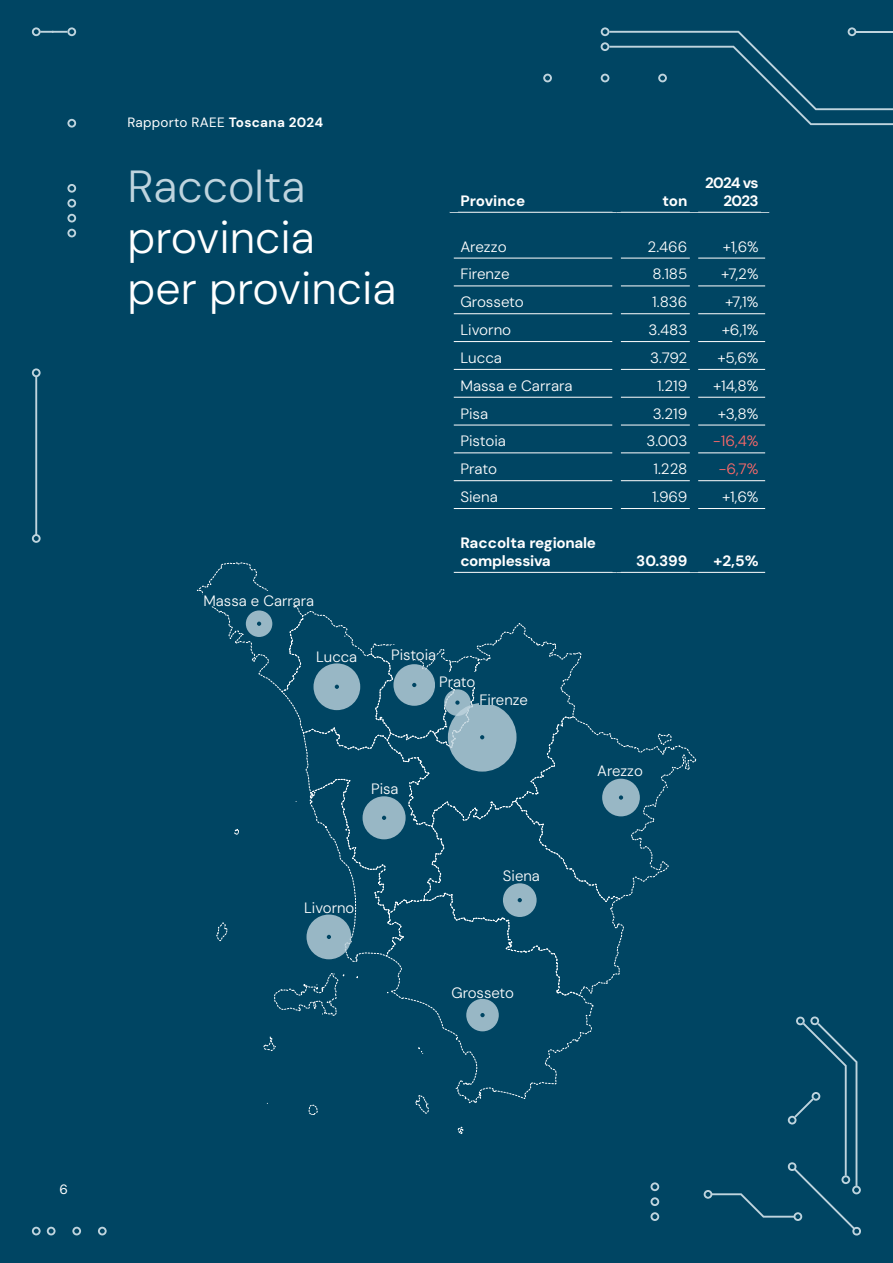
<style>
.page{position:relative;width:893px;height:1263px;background:#004563}
.page>*{position:absolute;margin:0;border:0;box-sizing:border-box;transform-origin:0 0}
.t1{font:300 45px/51px "DM Sans";color:#fff}
.t2{font:300 15px "DM Sans";color:#fff}
.t3{font:700 15px/18px "DM Sans";letter-spacing:-.02em;color:#fff}
.t4{font:300 15px "DM Sans";color:#ff6969}
.t5{font:700 15px/18px "DM Sans";letter-spacing:-.055em;color:#fff;text-align:right}
.t6{font:700 15px "DM Sans";color:#fff}
.t7{font:13.5px "DM Sans";letter-spacing:.02em;color:#fff}
.s1{font-weight:700}
.s2{color:#bfd4de}
</style>
<div class="page">
<svg style="left:543px;top:74px;width:9px;height:8px"></svg>
<svg style="left:601px;top:27px;width:292px;height:98px;background:#094c69"></svg>
<svg style="left:67px;top:229px;width:9px;height:8px"></svg>
<svg style="left:67px;top:214px;width:9px;height:8px"></svg>
<svg style="left:67px;top:199px;width:9px;height:9px"></svg>
<svg style="left:67px;top:184px;width:9px;height:9px"></svg>
<svg style="left:67px;top:119px;width:9px;height:9px"></svg>
<svg style="left:32px;top:27px;width:44px;height:9px"></svg>
<svg style="left:32px;top:368px;width:9px;height:175px;background:#2e6780"></svg>
<div style="left:704px;top:1016px;width:157px;height:220px;background:#004563"></div>
<svg style="left:32px;top:1227px;width:9px;height:8px"></svg>
<svg style="left:47px;top:1227px;width:9px;height:8px"></svg>
<svg style="left:72px;top:1227px;width:9px;height:8px"></svg>
<svg style="left:98px;top:1227px;width:9px;height:8px"></svg>
<svg style="left:650px;top:1212px;width:9px;height:9px"></svg>
<svg style="left:650px;top:1197px;width:9px;height:9px"></svg>
<svg style="left:650px;top:1182px;width:9px;height:9px"></svg>
<svg style="left:457px;top:1126px;width:6px;height:8px"></svg>
<svg style="left:195px;top:562px;width:501px;height:553px;background:#0a4c69"></svg>
<div style="left:203px;top:591px;width:111px;height:15px;background:#004563"></div>
<div style="left:316px;top:647px;width:41px;height:15px;background:#004563"></div>
<div style="left:391px;top:645px;width:45px;height:15px;background:#004563"></div>
<div style="left:435px;top:672px;width:45px;height:14px;background:#004563"></div>
<div style="left:479px;top:690px;width:49px;height:15px;background:#004563"></div>
<div style="left:596px;top:761px;width:48px;height:15px;background:#004563"></div>
<div style="left:361px;top:779px;width:48px;height:15px;background:#004563"></div>
<div style="left:497px;top:866px;width:49px;height:15px;background:#004563"></div>
<div style="left:451px;top:983px;width:63px;height:15px;background:#004563"></div>
<div style="left:304px;top:898px;width:50px;height:15px;background:#004563"></div>
<hr style="left:454px;top:258px;width:158px;height:1px;background:#fff">
<hr style="left:621px;top:258px;width:69px;height:1px;background:#fff">
<hr style="left:698px;top:258px;width:67px;height:1px;background:#fff">
<hr style="left:454px;top:286px;width:158px;height:1px;background:#fff">
<hr style="left:621px;top:286px;width:69px;height:1px;background:#fff">
<hr style="left:698px;top:286px;width:67px;height:1px;background:#fff">
<hr style="left:454px;top:313px;width:158px;height:1px;background:#fff">
<hr style="left:621px;top:313px;width:69px;height:1px;background:#fff">
<hr style="left:698px;top:313px;width:67px;height:1px;background:#fff">
<hr style="left:454px;top:341px;width:158px;height:1px;background:#fff">
<hr style="left:621px;top:341px;width:69px;height:1px;background:#fff">
<hr style="left:698px;top:341px;width:67px;height:1px;background:#fff">
<hr style="left:454px;top:369px;width:158px;height:1px;background:#fff">
<hr style="left:621px;top:369px;width:69px;height:1px;background:#fff">
<hr style="left:698px;top:369px;width:67px;height:1px;background:#fff">
<hr style="left:454px;top:397px;width:158px;height:1px;background:#fff">
<hr style="left:621px;top:397px;width:69px;height:1px;background:#fff">
<hr style="left:698px;top:397px;width:67px;height:1px;background:#fff">
<hr style="left:454px;top:425px;width:158px;height:1px;background:#fff">
<hr style="left:621px;top:425px;width:69px;height:1px;background:#fff">
<hr style="left:698px;top:425px;width:67px;height:1px;background:#fff">
<hr style="left:454px;top:453px;width:158px;height:1px;background:#fff">
<hr style="left:621px;top:453px;width:69px;height:1px;background:#fff">
<hr style="left:698px;top:453px;width:67px;height:1px;background:#fff">
<hr style="left:454px;top:480px;width:158px;height:1px;background:#fff">
<hr style="left:621px;top:480px;width:69px;height:1px;background:#fff">
<hr style="left:698px;top:480px;width:67px;height:1px;background:#fff">
<hr style="left:454px;top:508px;width:158px;height:1px;background:#fff">
<hr style="left:621px;top:508px;width:69px;height:1px;background:#fff">
<hr style="left:698px;top:508px;width:67px;height:1px;background:#fff">
<hr style="left:454px;top:572px;width:163px;height:1px;background:#fff">
<hr style="left:617px;top:572px;width:77px;height:1px;background:#fff">
<hr style="left:694px;top:572px;width:71px;height:1px;background:#fff">
<div style="left:612px;top:212px;width:9px;height:46px;background:#004563"></div>
<div style="left:690px;top:212px;width:8px;height:46px;background:#004563"></div>
<div style="left:612px;top:258px;width:9px;height:28px;background:#004563"></div>
<div style="left:690px;top:258px;width:8px;height:28px;background:#004563"></div>
<div style="left:612px;top:286px;width:9px;height:28px;background:#004563"></div>
<div style="left:690px;top:286px;width:8px;height:28px;background:#004563"></div>
<div style="left:612px;top:314px;width:9px;height:28px;background:#004563"></div>
<div style="left:690px;top:314px;width:8px;height:28px;background:#004563"></div>
<div style="left:612px;top:342px;width:9px;height:27px;background:#004563"></div>
<div style="left:690px;top:342px;width:8px;height:27px;background:#004563"></div>
<div style="left:612px;top:369px;width:9px;height:28px;background:#004563"></div>
<div style="left:690px;top:369px;width:8px;height:28px;background:#004563"></div>
<div style="left:612px;top:397px;width:9px;height:28px;background:#004563"></div>
<div style="left:690px;top:397px;width:8px;height:28px;background:#004563"></div>
<div style="left:612px;top:425px;width:9px;height:28px;background:#004563"></div>
<div style="left:690px;top:425px;width:8px;height:28px;background:#004563"></div>
<div style="left:612px;top:453px;width:9px;height:28px;background:#004563"></div>
<div style="left:690px;top:453px;width:8px;height:28px;background:#004563"></div>
<div style="left:612px;top:481px;width:9px;height:27px;background:#004563"></div>
<div style="left:690px;top:481px;width:8px;height:27px;background:#004563"></div>
<div style="left:612px;top:508px;width:9px;height:64px;background:#004563"></div>
<div style="left:690px;top:508px;width:8px;height:64px;background:#004563"></div>
<hr style="left:450px;top:212px;width:167px;height:1px;background:#fff">
<hr style="left:617px;top:212px;width:77px;height:1px;background:#fff">
<hr style="left:694px;top:212px;width:75px;height:1px;background:#fff">
<div style="left:450px;top:166px;width:8px;height:46px;background:#004563"></div>
<div style="left:612px;top:166px;width:9px;height:46px;background:#004563"></div>
<div style="left:690px;top:166px;width:8px;height:46px;background:#004563"></div>
<div style="left:761px;top:166px;width:8px;height:46px;background:#004563"></div>
<p class="t7" style="left:127px;top:114px;width:197px">Rapporto RAEE <span class="s1">Toscana 2024</span></p>
<p class="t1" style="left:128px;top:160px;width:189px"><span class="s2">Raccolta </span>provincia</p>
<p class="t1" style="left:128px;top:262px;width:270px">per provincia</p>
<p class="t2" style="left:203px;top:592px;width:112px">Massa e Carrara</p>
<p class="t2" style="left:316px;top:648px;width:43px">Lucca</p>
<p class="t2" style="left:391px;top:646px;width:46px">Pistoia</p>
<p class="t6" style="left:460px;top:191px;width:66px">Province</p>
<p class="t3" style="left:662px;top:192px;width:27px">ton</p>
<p class="t5" style="left:705px;top:174px;width:55px">2024 vs<br>2023</p>
<p class="t2" style="left:460px;top:237px;width:48px">Arezzo</p>
<p class="t2" style="left:648px;top:237px;width:41px">2.466</p>
<p class="t2" style="left:723px;top:237px;width:37px">+1,6%</p>
<p class="t2" style="left:460px;top:265px;width:51px">Firenze</p>
<p class="t2" style="left:653px;top:265px;width:36px">8.185</p>
<p class="t2" style="left:722px;top:265px;width:38px">+7,2%</p>
<p class="t2" style="left:460px;top:293px;width:65px">Grosseto</p>
<p class="t2" style="left:652px;top:293px;width:37px">1.836</p>
<p class="t2" style="left:725px;top:293px;width:35px">+7,1%</p>
<p class="t2" style="left:460px;top:321px;width:52px">Livorno</p>
<p class="t2" style="left:648px;top:321px;width:40px">3.483</p>
<p class="t2" style="left:722px;top:321px;width:38px">+6,1%</p>
<p class="t2" style="left:460px;top:348px;width:43px">Lucca</p>
<p class="t2" style="left:650px;top:348px;width:39px">3.792</p>
<p class="t2" style="left:718px;top:348px;width:42px">+5,6%</p>
<p class="t2" style="left:460px;top:376px;width:114px">Massa e Carrara</p>
<p class="t2" style="left:657px;top:376px;width:32px">1.219</p>
<p class="t2" style="left:713px;top:376px;width:47px">+14,8%</p>
<p class="t2" style="left:460px;top:404px;width:29px">Pisa</p>
<p class="t2" style="left:653px;top:404px;width:36px">3.219</p>
<p class="t2" style="left:718px;top:404px;width:42px">+3,8%</p>
<p class="t2" style="left:460px;top:432px;width:47px">Pistoia</p>
<p class="t2" style="left:647px;top:432px;width:42px">3.003</p>
<p class="t4" style="left:713px;top:432px;width:47px">-16,4%</p>
<p class="t2" style="left:460px;top:460px;width:38px">Prato</p>
<p class="t2" style="left:653px;top:460px;width:35px">1.228</p>
<p class="t4" style="left:719px;top:460px;width:41px">-6,7%</p>
<p class="t2" style="left:460px;top:488px;width:39px">Siena</p>
<p class="t2" style="left:652px;top:488px;width:37px">1.969</p>
<p class="t2" style="left:722px;top:488px;width:38px">+1,6%</p>
<p class="t3" style="left:460px;top:534px;width:137px">Raccolta regionale complessiva</p>
<p class="t3" style="left:636px;top:552px;width:53px">30.399</p>
<p class="t3" style="left:713px;top:552px;width:47px">+2,5%</p>
<p class="t2" style="left:439px;top:672px;width:38px">Prato</p>
<p class="t2" style="left:371px;top:779px;width:29px">Pisa</p>
<p class="t2" style="left:304px;top:899px;width:52px">Livorno</p>
<p class="t2" style="left:479px;top:690px;width:50px">Firenze</p>
<p class="t2" style="left:503px;top:866px;width:38px">Siena</p>
<p class="t2" style="left:451px;top:984px;width:64px">Grosseto</p>
<p class="t2" style="left:597px;top:761px;width:47px">Arezzo</p>
<p class="t7" style="left:60px;top:1181px;width:10px">6</p>
</div>
